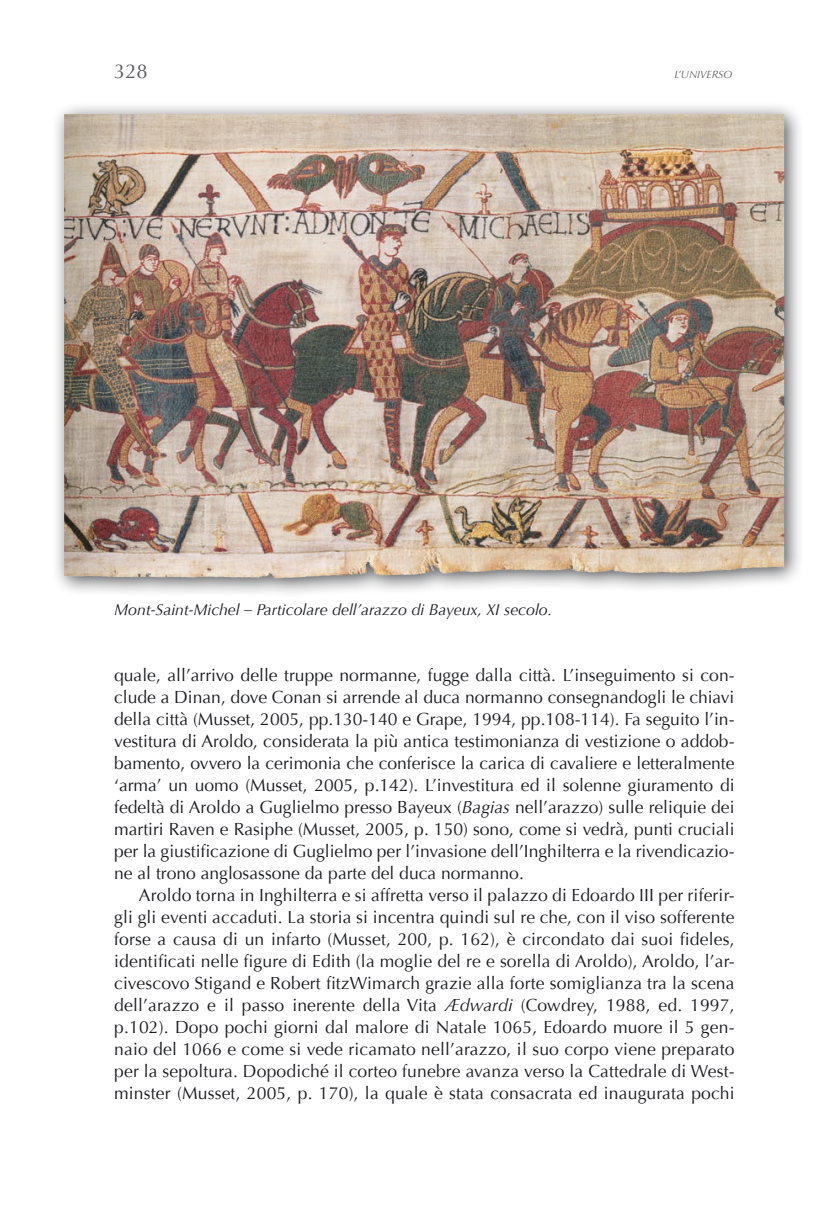
<style>
.page{position:relative;width:819px;height:1221px;background:#fff}
.page>*{position:absolute;margin:0;border:0;box-sizing:border-box;transform-origin:0 0}
.t1{font:20.12px "Optima";color:#5c5b60}
.t2{font:17.5px/22.1px "Optima";color:#1b1c20;text-align:justify}
.t3{font:italic 15.75px "Optima";color:#1b1c20}
.t4{font:italic 10.5px "Optima";color:#5c5b60}
.s1{font-style:italic}
</style>
<div class="page">
<div style="left:51px;top:101px;width:753px;height:497px;background:#1b1c20;opacity:.75"></div>
<img style="left:64px;top:114px;width:205px;height:464px">
<p class="t1" style="left:114px;top:59px;width:35px">328</p>
<p class="t4" style="left:674px;top:68px;width:59px">L’UNIVERSO</p>
<p class="t3" style="left:114px;top:600px;width:439px">Mont-Saint-Michel – Particolare dell’arazzo di Bayeux, XI secolo.</p>
<p class="t2" style="left:114px;top:664px;width:622px">quale, all’arrivo delle truppe normanne, fugge dalla città. L’inseguimento si con&shy;clude a Dinan, dove Conan si arrende al duca normanno consegnandogli le chiavi della città (Musset, 2005, pp.130-140 e Grape, 1994, pp.108-114). Fa seguito l’in&shy;vestitura di Aroldo, considerata la più antica testimonianza di vestizione o addob&shy;bamento, ovvero la cerimonia che conferisce la carica di cavaliere e letteralmente ‘arma’ un uomo (Musset, 2005, p.142). L’investitura ed il solenne giuramento di fedeltà di Aroldo a Guglielmo presso Bayeux (<span class="s1">Bagias</span> nell’arazzo) sulle reliquie dei martiri Raven e Rasiphe (Musset, 2005, p. 150) sono, come si vedrà, punti cruciali per la giustificazione di Guglielmo per l’invasione dell’Inghilterra e la rivendicazio&shy;ne al trono anglosassone da parte del duca normanno.</p>
<p class="t2" style="left:114px;top:884px;width:622px;text-indent:25px">Aroldo torna in Inghilterra e si affretta verso il palazzo di Edoardo III per riferir&shy;gli gli eventi accaduti. La storia si incentra quindi sul re che, con il viso sofferente forse a causa di un infarto (Musset, 200, p. 162), è circondato dai suoi fideles, identificati nelle figure di Edith (la moglie del re e sorella di Aroldo), Aroldo, l’ar&shy;civescovo Stigand e Robert fitzWimarch grazie alla forte somiglianza tra la scena dell’arazzo e il passo inerente della Vita <span class="s1">Ædwardi</span> (Cowdrey, 1988, ed. 1997, p.102). Dopo pochi giorni dal malore di Natale 1065, Edoardo muore il 5 gen&shy;naio del 1066 e come si vede ricamato nell’arazzo, il suo corpo viene preparato per la sepoltura. Dopodiché il corteo funebre avanza verso la Cattedrale di West&shy;minster (Musset, 2005, p. 170), la quale è stata consacrata ed inaugurata pochi</p>
</div>
